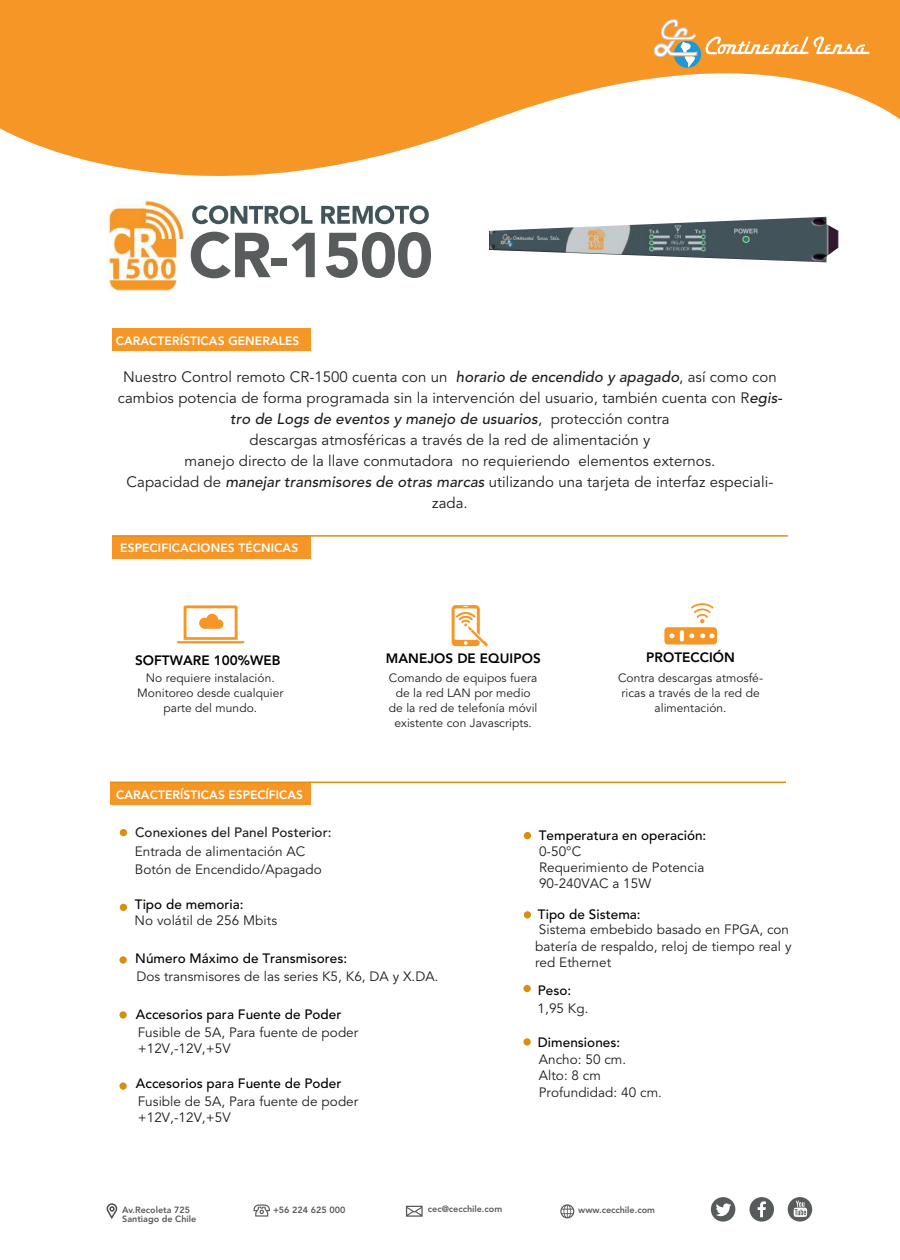
<style>
.page{position:relative;width:900px;height:1260px;background:#fff}
.page>*{position:absolute;margin:0;border:0;box-sizing:border-box;transform-origin:0 0}
.t1{font:15px/21px "Avenir LT Std";letter-spacing:.005em;color:#1d1e1c;text-align:center}
.t2{font:13.5px/16.2px "Avenir LT Std";letter-spacing:.005em;color:#1d1e1c}
.t3{font:500 13.5px "Avenir LT Std";letter-spacing:.005em;color:#000100}
.t4{font:800 13.5px "Avenir LT Std";letter-spacing:.005em;color:#000}
.t5{font:500 13.5px "Avenir LT Std";letter-spacing:.005em;color:#1d1e1c}
.t6{font:500 13.5px "Avenir LT Std";letter-spacing:.005em;color:#000}
.t7{font:12px/15px "Avenir LT Std";letter-spacing:.005em;color:#1d1e1c;text-align:center}
.t8{font:800 12px "Avenir LT Std";letter-spacing:.01em;color:#fff}
.t9{font:800 9px/9px "Avenir LT Std";color:#585b5c}
.s1{font-weight:500;font-style:italic}
.s2{color:#000}
</style>
<div class="page">
<img style="left:489px;top:240px;width:349px;height:22px">
<img style="left:107px;top:240px;width:80px;height:52px">
<div style="left:112px;top:536px;width:198px;height:23px;background:#f69627"></div>
<hr style="left:112px;top:535px;width:676px;height:2px;background:#da910c">
<div style="left:112px;top:329px;width:199px;height:22px;background:#f69627"></div>
<div style="left:750px;top:1197px;width:24px;height:25px;background:#585b5c;border-radius:50%"></div>
<svg style="left:758px;top:1201px;width:8px;height:16px"></svg>
<div style="left:711px;top:1197px;width:24px;height:25px;background:#585b5c;border-radius:50%"></div>
<svg style="left:716px;top:1203px;width:15px;height:13px"></svg>
<svg style="left:560px;top:1204px;width:14px;height:14px"></svg>
<svg style="left:254px;top:1205px;width:16px;height:12px"></svg>
<svg style="left:406px;top:1206px;width:17px;height:11px"></svg>
<svg style="left:106px;top:1203px;width:12px;height:16px"></svg>
<svg style="left:191px;top:240px;width:80px;height:38px"></svg>
<div style="left:272px;top:258px;width:15px;height:7px;background:#585c5c"></div>
<svg style="left:291px;top:240px;width:24px;height:37px"></svg>
<svg style="left:326px;top:240px;width:105px;height:38px"></svg>
<div style="left:110px;top:783px;width:200px;height:22px;background:#f69627"></div>
<hr style="left:110px;top:782px;width:676px;height:1px;background:#da910c">
<div style="left:120px;top:829px;width:7px;height:7px;background:#d78f0d;border-radius:50%"></div>
<div style="left:120px;top:904px;width:7px;height:7px;background:#d78f0d;border-radius:50%"></div>
<div style="left:119px;top:956px;width:8px;height:8px;background:#d78f0d;border-radius:50%"></div>
<div style="left:119px;top:1011px;width:8px;height:8px;background:#d78f0d;border-radius:50%"></div>
<div style="left:119px;top:1082px;width:8px;height:8px;background:#d78f0d;border-radius:50%"></div>
<div style="left:524px;top:832px;width:7px;height:7px;background:#d78f0d;border-radius:50%"></div>
<div style="left:524px;top:911px;width:7px;height:8px;background:#d78f0d;border-radius:50%"></div>
<div style="left:523px;top:985px;width:8px;height:7px;background:#d78f0d;border-radius:50%"></div>
<div style="left:523px;top:1038px;width:8px;height:8px;background:#d78f0d;border-radius:50%"></div>
<svg style="left:0;top:0;width:900px;height:240px;fill:#f69627"></svg>
<div style="left:674px;top:41px;width:27px;height:27px;background:#1d9ad6;border-radius:50%"></div>
<svg style="left:653px;top:19px;width:45px;height:48px"></svg>
<svg style="left:705px;top:36px;width:165px;height:20px"></svg>
<svg style="left:177px;top:605px;width:67px;height:38px"></svg>
<svg style="left:452px;top:605px;width:36px;height:42px"></svg>
<svg style="left:664px;top:603px;width:53px;height:41px"></svg>
<div style="left:788px;top:1197px;width:24px;height:25px;background:#585b5c;border-radius:50%"></div>
<svg style="left:794px;top:1201px;width:13px;height:16px"></svg>
<p class="t8" style="left:116px;top:333px;width:185px">CARACTERÍSTICAS GENERALES</p>
<p class="t1" style="left:118px;top:367px;width:666px">Nuestro Control remoto CR-1500 cuenta con un <span class="s1">horario de encendido y apagado</span>, así como con cambios potencia de forma programada sin la intervención del usuario, también cuenta con R<span class="s1">egis&shy;tro de Logs de eventos y manejo de usuarios</span>, protección contra<br>descargas atmosféricas a través de la red de alimentación y<br>manejo directo de la llave conmutadora no requieriendo elementos externos.<br>Capacidad de <span class="s1">manejar transmisores de otras marcas</span> utilizando una tarjeta de interfaz especiali&shy;zada.</p>
<p class="t8" style="left:120px;top:541px;width:180px">ESPECIFICACIONES TÉCNICAS</p>
<p class="t4" style="left:135px;top:652px;width:147px">SOFTWARE 100%WEB</p>
<p class="t4" style="left:386px;top:651px;width:156px">MANEJOS DE EQUIPOS</p>
<p class="t4" style="left:646px;top:649px;width:90px">PROTECCIÓN</p>
<p class="t7" style="left:137px;top:670px;width:148px">No requiere instalación.<br>Monitoreo desde cualquier parte del mundo.</p>
<p class="t7" style="left:389px;top:670px;width:150px">Comando de equipos fuera de la red LAN por medio de la red de telefonía móvil existente con Javascripts.</p>
<p class="t7" style="left:618px;top:670px;width:146px">Contra descargas atmosfé&shy;ricas a través de la red de alimentación.</p>
<p class="t8" style="left:116px;top:788px;width:188px">CARACTERÍSTICAS ESPECÍFICAS</p>
<p class="t5" style="left:135px;top:825px;width:198px">Conexiones del Panel Posterior:</p>
<p class="t2" style="left:135px;top:843px;width:188px;line-height:18px">Entrada de alimentación AC<br>Botón de Encendido/Apagado</p>
<p class="t2" style="left:135px;top:913px;width:144px">No volátil de 256 Mbits</p>
<p class="t6" style="left:135px;top:897px;width:110px">Tipo de memoria:</p>
<p class="t3" style="left:135px;top:950px;width:214px">Número Máximo de Transmisores:</p>
<p class="t2" style="left:136px;top:968px;width:304px">Dos transmisores de las series K5, K6, DA y X.DA.</p>
<p class="t3" style="left:136px;top:1006px;width:207px">Accesorios para Fuente de Poder</p>
<p class="t2" style="left:138px;top:1025px;width:222px">Fusible de 5A, Para fuente de poder +12V,-12V,+5V</p>
<p class="t3" style="left:136px;top:1075px;width:207px">Accesorios para Fuente de Poder</p>
<p class="t2" style="left:138px;top:1094px;width:222px">Fusible de 5A, Para fuente de poder +12V,-12V,+5V</p>
<p class="t3" style="left:539px;top:828px;width:169px">Temperatura en operación:</p>
<p class="t2" style="left:539px;top:844px;width:167px">0-50°C<br>Requerimiento de Potencia<br>90-240VAC a 15W</p>
<p class="t2" style="left:535px;top:922px;width:258px">Sistema embebido basado en FPGA, con batería de respaldo, reloj de tiempo real y red Ethernet</p>
<p class="t2" style="left:538px;top:1001px;width:52px">1,95 Kg.</p>
<p class="t3" style="left:538px;top:907px;width:104px">Tipo de Sistema:</p>
<p class="t3" style="left:538px;top:983px;width:35px">Peso<span class="s2">:</span></p>
<p class="t3" style="left:538px;top:1035px;width:84px">Dimensiones:</p>
<p class="t2" style="left:539px;top:1052px;width:125px">Ancho: 50 cm.<br>Alto: 8 cm<br>Profundidad: 40 cm.</p>
<p class="t9" style="left:122px;top:1205px;width:76px">Av.Recoleta 725<br>Santiago de Chile</p>
<p class="t9" style="left:273px;top:1205px;width:74px">+56 224 625 000</p>
<p class="t9" style="left:428px;top:1205px;width:76px">cec@cecchile.com</p>
<p class="t9" style="left:578px;top:1206px;width:78px">www.cecchile.com</p>
</div>
